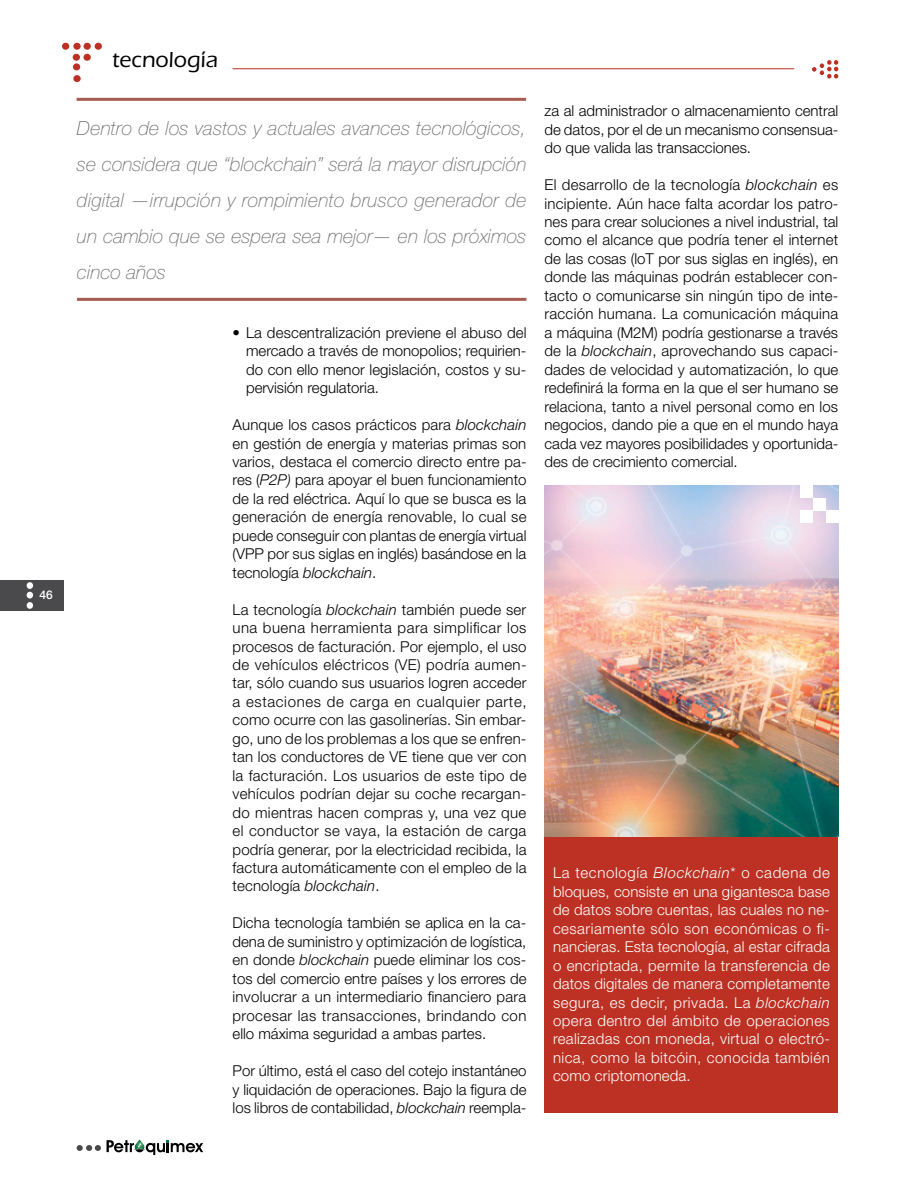
<style>
.page{position:relative;width:915px;height:1191px;background:#fff}
.page>*{position:absolute;margin:0;border:0;box-sizing:border-box;transform-origin:0 0}
.t1{font:500 22.5px "ITC Eras Std";color:#000}
.t2{font:italic 100 19.5px/36px "Helvetica Neue LT Std";color:#6d6e71;text-align:justify}
.t3{font:300 15px/18.5px "Helvetica Neue LT Std";color:#000;text-align:justify}
.t4{font:300 15px/18.5px "Helvetica Neue LT Std";letter-spacing:.03em;color:#fff;text-align:justify}
.t5{font:500 12px "Helvetica Neue LT Std";color:#fff}
.s1{font-style:italic}
</style>
<div class="page">
<hr style="left:232px;top:68px;width:562px;height:1px;background:#bc3123">
<svg style="left:812px;top:60px;width:26px;height:19px"></svg>
<div style="left:62px;top:43px;width:7px;height:7px;background:#bc3123;border-radius:50%"></div>
<div style="left:73px;top:54px;width:7px;height:7px;background:#bc3123;border-radius:50%"></div>
<div style="left:73px;top:43px;width:8px;height:7px;background:#bc3123;border-radius:50%"></div>
<div style="left:73px;top:63px;width:7px;height:7px;background:#bc3123;border-radius:50%"></div>
<div style="left:95px;top:43px;width:7px;height:7px;background:#bc3123;border-radius:50%"></div>
<div style="left:73px;top:75px;width:8px;height:7px;background:#bc3123;border-radius:50%"></div>
<div style="left:83px;top:43px;width:8px;height:7px;background:#bc3123;border-radius:50%"></div>
<div style="left:83px;top:54px;width:8px;height:7px;background:#bc3123;border-radius:50%"></div>
<div style="left:0;top:580px;width:64px;height:30px;background:#4a4a4d"></div>
<svg style="left:27px;top:592px;width:6px;height:6px"></svg>
<div style="left:27px;top:602px;width:6px;height:7px;background:#fff;border-radius:50%"></div>
<div style="left:27px;top:582px;width:6px;height:7px;background:#fff;border-radius:50%"></div>
<svg style="left:77px;top:1139px;width:126px;height:16px"></svg>
<div style="left:544px;top:836px;width:294px;height:277px;background:#bc3123"></div>
<hr style="left:77px;top:98px;width:449px;height:3px;background:#831b0a">
<hr style="left:77px;top:298px;width:449px;height:3px;background:#831b0a">
<img style="left:544px;top:485px;width:294px;height:351px">
<div style="left:812px;top:498px;width:13px;height:12px;background:#fff"></div>
<div style="left:800px;top:510px;width:12px;height:13px;background:#fff"></div>
<div style="left:825px;top:510px;width:13px;height:13px;background:#fff"></div>
<div style="left:800px;top:485px;width:12px;height:13px;background:#fff"></div>
<p class="t5" style="left:40px;top:588px;width:15px">46</p>
<h1 class="t1" style="left:112px;top:47px;width:107px">tecnología</h1>
<h2 class="t2" style="left:77px;top:110px;width:451px">Dentro de los vastos y actuales avances tecnológicos, se considera que “blockchain” será la mayor disrupción digital —irrupción y rompimiento brusco generador de un cambio que se espera sea mejor— en los próximos cinco años</h2>
<p class="t3" style="left:246px;top:323px;width:282px;text-indent:-14px">• La descentralización previene el abuso del mercado a través de monopolios; requirien&shy;do con ello menor legislación, costos y su&shy;pervisión regulatoria.</p>
<p class="t3" style="left:232px;top:415px;width:295px">Aunque los casos prácticos para <span class="s1">blockchain </span>en gestión de energía y materias primas son varios, destaca el comercio directo entre pa&shy;res (<span class="s1">P2P)</span> para apoyar el buen funcionamiento de la red eléctrica. Aquí lo que se busca es la generación de energía renovable, lo cual se puede conseguir con plantas de energía virtual (VPP por sus siglas en inglés) basándose en la tecnología <span class="s1">blockchain</span>.</p>
<p class="t3" style="left:232px;top:600px;width:295px">La tecnología <span class="s1">blockchain</span> también puede ser una buena herramienta para simplificar los procesos de facturación. Por ejemplo, el uso de vehículos eléctricos (VE) podría aumen&shy;tar, sólo cuando sus usuarios logren acceder a estaciones de carga en cualquier parte, como ocurre con las gasolinerías. Sin embar&shy;go, uno de los problemas a los que se enfren&shy;tan los conductores de VE tiene que ver con la facturación. Los usuarios de este tipo de vehículos podrían dejar su coche recargan&shy;do mientras hacen compras y, una vez que el conductor se vaya, la estación de carga podría generar, por la electricidad recibida, la factura automáticamente con el empleo de la tecnología <span class="s1">blockchain</span>.</p>
<p class="t3" style="left:232px;top:913px;width:295px">Dicha tecnología también se aplica en la ca&shy;dena de suministro y optimización de logística, en donde <span class="s1">blockchain</span> puede eliminar los cos&shy;tos del comercio entre países y los errores de involucrar a un intermediario financiero para procesar las transacciones, brindando con ello máxima seguridad a ambas partes.</p>
<p class="t3" style="left:232px;top:1061px;width:295px">Por último, está el caso del cotejo instantáneo y liquidación de operaciones. Bajo la figura de los libros de contabilidad, <span class="s1">blockchain</span> reempla-</p>
<p class="t3" style="left:544px;top:101px;width:295px">za al administrador o almacenamiento central de datos, por el de un mecanismo consensua&shy;do que valida las transacciones.</p>
<p class="t3" style="left:544px;top:175px;width:295px">El desarrollo de la tecnología <span class="s1">blockchain</span> es incipiente. Aún hace falta acordar los patro&shy;nes para crear soluciones a nivel industrial, tal como el alcance que podría tener el internet de las cosas (loT por sus siglas en inglés), en donde las máquinas podrán establecer con&shy;tacto o comunicarse sin ningún tipo de inte&shy;racción humana. La comunicación máquina a máquina (M2M) podría gestionarse a través de la <span class="s1">blockchain</span>, aprovechando sus capaci&shy;dades de velocidad y automatización, lo que redefinirá la forma en la que el ser humano se relaciona, tanto a nivel personal como en los negocios, dando pie a que en el mundo haya cada vez mayores posibilidades y oportunida&shy;des de crecimiento comercial.</p>
<p class="t4" style="left:553px;top:863px;width:278px">La tecnología <span class="s1">Blockchain</span>* o cadena de bloques, consiste en una gigantesca base de datos sobre cuentas, las cuales no ne&shy;cesariamente sólo son económicas o fi&shy;nancieras. Esta tecnología, al estar cifrada o encriptada, permite la transferencia de datos digitales de manera completamente segura, es decir, privada. La <span class="s1">blockchain </span>opera dentro del ámbito de operaciones realizadas con moneda, virtual o electró&shy;nica, como la bitcóin, conocida también como criptomoneda.</p>
</div>
